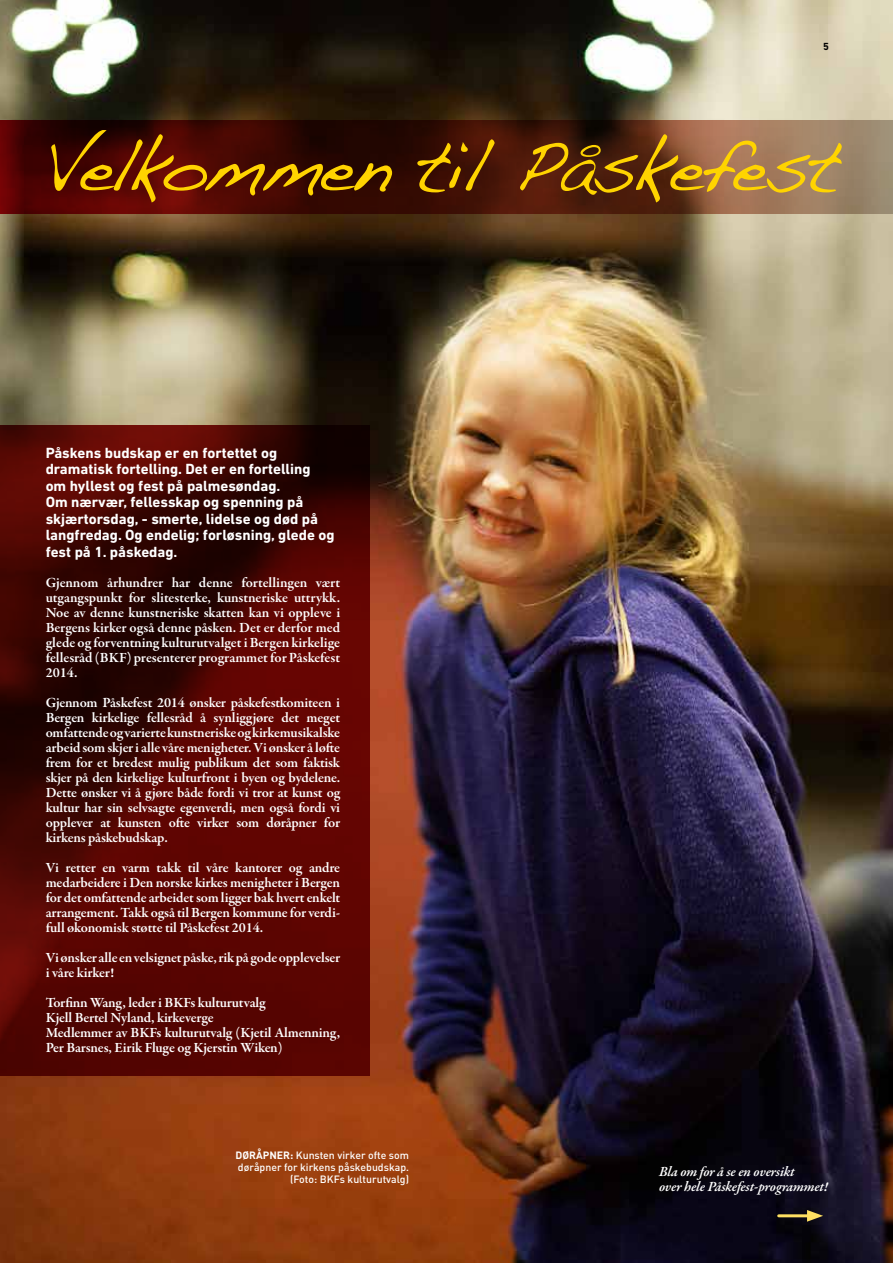
<style>
.page{position:relative;width:893px;height:1263px;background:#fff}
.page>*{position:absolute;margin:0;border:0;box-sizing:border-box;transform-origin:0 0}
.t1{font:73.5px "Handwriting Dakota";letter-spacing:-.04em;color:#ffd400}
.t2{font:700 15px/16.5px "DIN Next LT Pro";color:#fff}
.t3{font:600 14.25px/15px "Garamond Premr Pro";letter-spacing:-.01em;color:#fff;text-align:justify}
.t4{font:italic 600 14.25px/15px "Garamond Premr Pro";letter-spacing:-.015em;color:#fff}
.t5{font:500 10.5px/12px "DIN";color:#fff;text-align:right}
.t6{font:700 10.5px "DIN Next LT Pro";color:#000}
.s1{font-weight:700}
</style>
<div class="page">
<img style="left:0;top:0;width:893px;height:1263px">
<svg style="left:0;top:120px;width:893px;height:94px;background:#59271a"></svg>
<svg style="left:697px;top:1042px;width:196px;height:221px;background:#120d19"></svg>
<svg style="left:0;top:425px;width:370px;height:651px;background:#4c0501"></svg>
<p class="t6" style="left:823px;top:41px;width:7px">5</p>
<h1 class="t1" style="left:45px;top:122px;width:798px">Velkommen til Påskefest</h1>
<p class="t2" style="left:46px;top:444px;width:290px">Påskens budskap er en fortettet og dramatisk fortelling. Det er en fortelling om hyllest og fest på palmesøndag.<br>Om nærvær, fellesskap og spenning på skjærtorsdag, - smerte, lidelse og død på langfredag. Og endelig; forløsning, glede og fest på 1. påskedag.</p>
<p class="t3" style="left:46px;top:575px;width:296px">Gjennom århundrer har denne fortellingen vært utgangspunkt for slitesterke, kunstneriske uttrykk.<br>Noe av denne kunstneriske skatten kan vi oppleve i Bergens kirker også denne påsken. Det er derfor med glede og forventning kulturutvalget i Bergen kirkelige fellesråd (BKF) presenterer programmet for Påskefest 2014.</p>
<p class="t3" style="left:46px;top:695px;width:296px">Gjennom Påskefest 2014 ønsker påskefestkomiteen i Bergen kirkelige fellesråd å synliggjøre det meget omfattende og varierte kunstneriske og kirkemusikalske arbeid som skjer i alle våre menigheter. Vi ønsker å løfte frem for et bredest mulig publikum det som faktisk skjer på den kirkelige kulturfront i byen og bydelene.<br>Dette ønsker vi å gjøre både fordi vi tror at kunst og kultur har sin selvsagte egenverdi, men også fordi vi opplever at kunsten ofte virker som døråpner for kirkens påskebudskap.</p>
<p class="t3" style="left:46px;top:860px;width:296px">Vi retter en varm takk til våre kantorer og andre medarbeidere i Den norske kirkes menigheter i Bergen for det omfattende arbeidet som ligger bak hvert enkelt arrangement. Takk også til Bergen kommune for verdi&shy;full økonomisk støtte til Påskefest 2014.</p>
<p class="t3" style="left:46px;top:950px;width:296px">Vi ønsker alle en velsignet påske, rik på gode opplevelser i våre kirker!</p>
<p class="t3" style="left:46px;top:995px;width:296px;text-align:left">Torfinn Wang, leder i BKFs kulturutvalg<br>Kjell Bertel Nyland, kirkeverge<br>Medlemmer av BKFs kulturutvalg (Kjetil Almenning, Per Barsnes, Eirik Fluge og Kjerstin Wiken)</p>
<p class="t5" style="left:235px;top:1149px;width:175px"><span class="s1">DØRÅPNER:</span> Kunsten virker ofte som døråpner for kirkens påskebudskap. (Foto: BKFs kulturutvalg)</p>
<p class="t4" style="left:659px;top:1164px;width:170px">Bla om for å se en oversikt<br>over hele Påskefest-programmet!</p>
</div>
